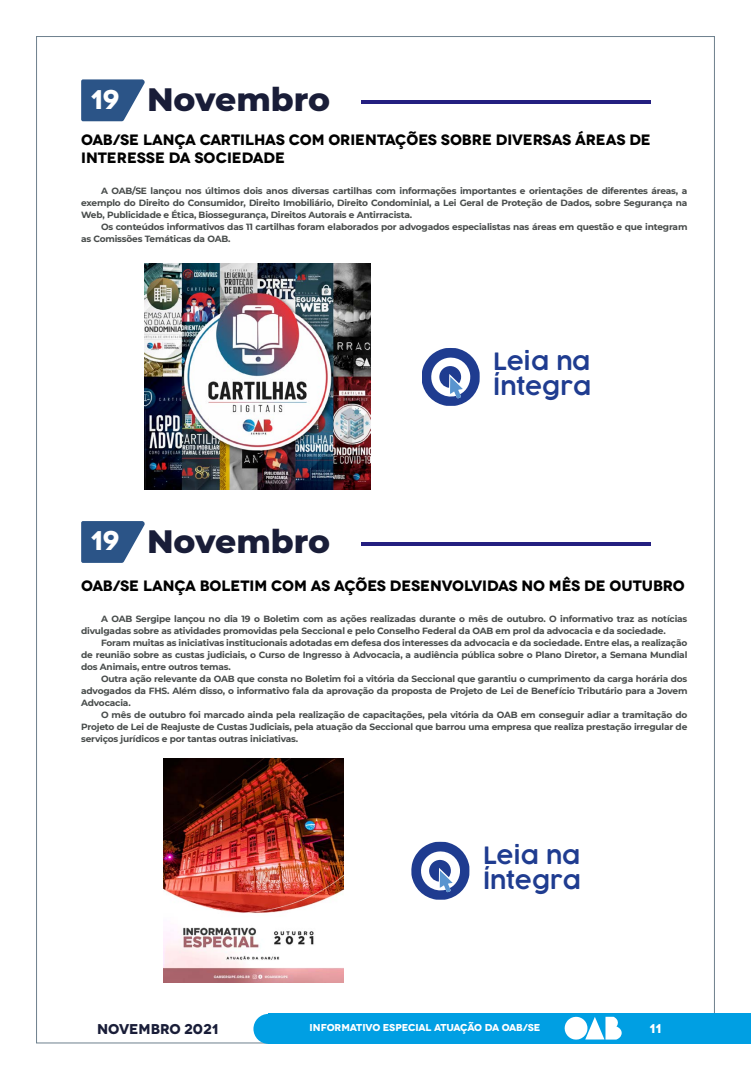
<style>
.page{position:relative;width:751px;height:1078px;background:#fff}
.page>*{position:absolute;margin:0;border:0;box-sizing:border-box;transform-origin:0 0}
.t1{font:800 33px "Montserrat";color:#191d38}
.t2{font:700 27px "Novecentowide";color:#fff}
.t3{font:600 23.3px/25.1px "COCOGOOSE";color:#1f3c90}
.t4{font:700 15px/18px "Novecentowide";letter-spacing:-.01em;color:#000}
.t5{font:700 14.2px "Novecentowide";color:#191d38}
.t6{font:700 12.7px "Novecentowide";color:#fff}
.t7{font:700 10px "Novecentowide";letter-spacing:-.02em;color:#fff}
.t8{font:700 9px/12px "Montserrat";letter-spacing:-.02em;color:#484c4b;text-align:justify}
</style>
<div class="page">
<div style="left:268px;top:1013px;width:482px;height:30px;background:#009fe3"></div>
<div style="left:253px;top:1013px;width:30px;height:30px;background:#009fe3;border-radius:50%"></div>
<svg style="left:564px;top:1016px;width:102px;height:28px"></svg>
<svg style="left:81px;top:79px;width:64px;height:42px;background:#4f719b"></svg>
<svg style="left:81px;top:521px;width:64px;height:41px;background:#4c6f9a"></svg>
<img style="left:144px;top:264px;width:226px;height:226px">
<svg style="left:422px;top:348px;width:57px;height:57px"></svg>
<hr style="left:360px;top:100px;width:289px;height:4px;background:#241f80">
<hr style="left:360px;top:542px;width:289px;height:3px;background:#241f80">
<svg style="left:411px;top:841px;width:58px;height:58px"></svg>
<img style="left:164px;top:758px;width:179px;height:224px">
<h2 class="t2" style="left:90px;top:82px;width:31px">19</h2>
<h1 class="t1" style="left:147px;top:75px;width:185px">Novembro</h1>
<h3 class="t4" style="left:81px;top:131px;width:571px">OAB/SE LANÇA CARTILHAS COM ORIENTAÇÕES SOBRE DIVERSAS ÁREAS DE<br>INTERESSE DA SOCIEDADE</h3>
<p class="t8" style="left:81px;top:185px;width:607px;text-indent:20px">A OAB/SE lançou nos últimos dois anos diversas cartilhas com informações importantes e orientações de diferentes áreas, a exemplo do Direito do Consumidor, Direito Imobiliário, Direito Condominial, a Lei Geral de Proteção de Dados, sobre Segurança na Web, Publicidade e Ética, Biossegurança, Direitos Autorais e Antirracista.</p>
<p class="t8" style="left:81px;top:221px;width:607px;text-indent:20px">Os conteúdos informativos das 11 cartilhas foram elaborados por advogados especialistas nas áreas em questão e que integram as Comissões Temáticas da OAB.</p>
<h2 class="t2" style="left:90px;top:523px;width:31px">19</h2>
<h1 class="t1" style="left:147px;top:517px;width:185px">Novembro</h1>
<h3 class="t3" style="left:493px;top:349px;width:99px">Leia na<br>Íntegra</h3>
<h3 class="t4" style="left:81px;top:577px;width:604px">OAB/SE LANÇA BOLETIM COM AS AÇÕES DESENVOLVIDAS NO MÊS DE OUTUBRO</h3>
<p class="t8" style="left:81px;top:612px;width:607px;text-indent:20px">A OAB Sergipe lançou no dia 19 o Boletim com as ações realizadas durante o mês de outubro. O informativo traz as notícias divulgadas sobre as atividades promovidas pela Seccional e pelo Conselho Federal da OAB em prol da advocacia e da sociedade.</p>
<p class="t8" style="left:81px;top:636px;width:607px;text-indent:20px">Foram muitas as iniciativas institucionais adotadas em defesa dos interesses da advocacia e da sociedade. Entre elas, a realização de reunião sobre as custas judiciais, o Curso de Ingresso à Advocacia, a audiência pública sobre o Plano Diretor, a Semana Mundial dos Animais, entre outros temas.</p>
<p class="t8" style="left:81px;top:672px;width:607px;text-indent:20px">Outra ação relevante da OAB que consta no Boletim foi a vitória da Seccional que garantiu o cumprimento da carga horária dos advogados da FHS. Além disso, o informativo fala da aprovação da proposta de Projeto de Lei de Benefício Tributário para a Jovem Advocacia.</p>
<p class="t8" style="left:81px;top:708px;width:607px;text-indent:20px">O mês de outubro foi marcado ainda pela realização de capacitações, pela vitória da OAB em conseguir adiar a tramitação do Projeto de Lei de Reajuste de Custas Judiciais, pela atuação da Seccional que barrou uma empresa que realiza prestação irregular de serviços jurídicos e por tantas outras iniciativas.</p>
<h3 class="t3" style="left:482px;top:843px;width:99px">Leia na<br>Íntegra</h3>
<h3 class="t5" style="left:97px;top:1019px;width:122px">NOVEMBRO 2021</h3>
<p class="t7" style="left:309px;top:1021px;width:232px">INFORMATIVO ESPECIAL ATUAÇÃO DA OAB/SE</p>
<h3 class="t6" style="left:649px;top:1019px;width:13px">11</h3>
</div>
